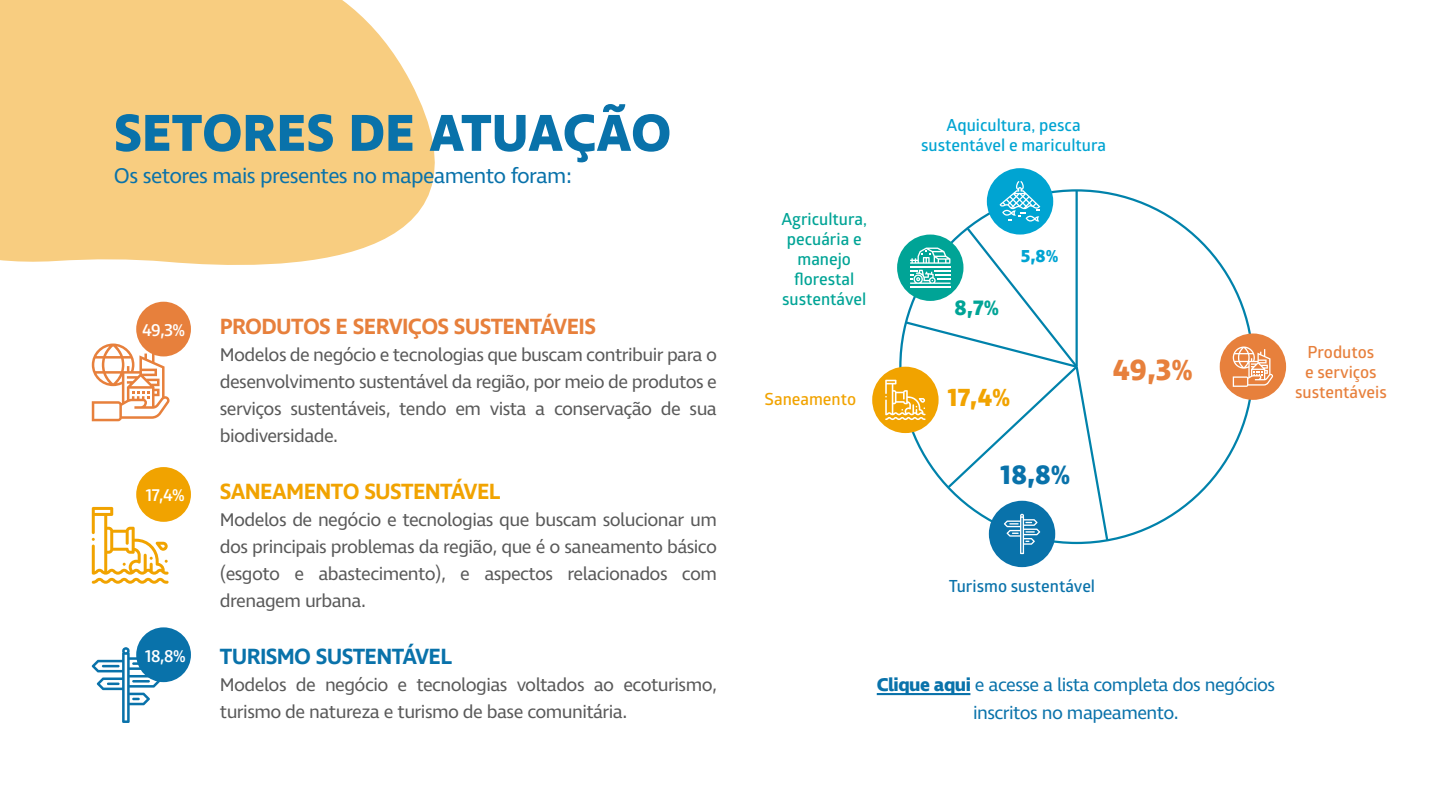
<style>
.page{position:relative;width:1440px;height:810px;background:#fff}
.page>*{position:absolute;margin:0;border:0;box-sizing:border-box;transform-origin:0 0}
.t1{font:700 53.03px "Ingra";color:#0972aa}
.t2{font:700 29.78px "Ingra";color:#e7803c}
.t3{font:700 27.15px "Ingra";color:#0972aa}
.t4{font:700 25.35px "Ingra";color:#f1a300}
.t5{font:600 22.5px "Ingra";letter-spacing:-.03em;color:#e7803c}
.t6{font:600 22.5px "Ingra";letter-spacing:-.03em;color:#f1a300}
.t7{font:600 22.5px "Ingra";letter-spacing:-.03em;color:#0972aa}
.t8{font:21.75px "Ingra";letter-spacing:-.03em;color:#0972aa}
.t9{font:700 21.3px "Ingra";color:#00a496}
.t10{font:18.75px/27px "Ingra";letter-spacing:-.03em;color:#595959;text-align:justify}
.t11{font:18.75px/28.5px "Ingra";letter-spacing:-.03em;color:#0972aa;text-align:center}
.t12{font:700 17.7px "Ingra";color:#00a4d2}
.t13{font:500 17.4px "Ingra";color:#fff}
.t14{font:600 16.73px/20.1px "Glober";color:#00a496;text-align:center}
.t15{font:600 16.73px/20.1px "Glober";color:#00a4d2;text-align:center}
.t16{font:600 16.73px/20.1px "Glober";color:#e7803c;text-align:center}
.t17{font:600 16.73px "Glober";color:#0972aa}
.t18{font:600 16.73px "Glober";color:#f1a300}
.s1{font-weight:700}
</style>
<div class="page">
<svg style="left:0;top:0;width:435px;height:265px;background:#f8d18a"></svg>
<hr style="left:877px;top:693px;width:93px;height:2px;background:#0972aa">
<div style="left:1220px;top:333px;width:66px;height:67px;background:#e7803c;border-radius:50%"></div>
<div style="left:989px;top:501px;width:66px;height:66px;background:#0972aa;border-radius:50%"></div>
<div style="left:872px;top:367px;width:67px;height:66px;background:#f1a300;border-radius:50%"></div>
<div style="left:987px;top:168px;width:66px;height:67px;background:#00a4d2;border-radius:50%"></div>
<svg style="left:1233px;top:347px;width:40px;height:40px"></svg>
<svg style="left:885px;top:181px;width:225px;height:373px"></svg>
<div style="left:136px;top:302px;width:55px;height:54px;background:#e7803c;border-radius:50%"></div>
<div style="left:136px;top:467px;width:55px;height:55px;background:#f1a300;border-radius:50%"></div>
<div style="left:136px;top:627px;width:55px;height:55px;background:#0972aa;border-radius:50%"></div>
<svg style="left:92px;top:344px;width:78px;height:77px"></svg>
<svg style="left:92px;top:507px;width:77px;height:77px"></svg>
<svg style="left:92px;top:647px;width:68px;height:76px"></svg>
<h1 class="t1" style="left:114px;top:99px;width:559px">SETORES DE ATUAÇÃO</h1>
<p class="t8" style="left:114px;top:162px;width:459px">Os setores mais presentes no mapeamento foram:</p>
<p class="t13" style="left:142px;top:319px;width:45px">49,3%</p>
<p class="t13" style="left:146px;top:484px;width:40px">17,4%</p>
<p class="t13" style="left:145px;top:645px;width:42px">18,8%</p>
<p class="t5" style="left:220px;top:313px;width:378px">PRODUTOS E SERVIÇOS SUSTENTÁVEIS</p>
<p class="t10" style="left:220px;top:343px;width:499px">Modelos de negócio e tecnologias que buscam contribuir para o desenvolvimento sustentável da região, por meio de produtos e serviços sustentáveis, tendo em vista a conservação de sua biodiversidade.</p>
<p class="t6" style="left:220px;top:477px;width:282px">SANEAMENTO SUSTENTÁVEL</p>
<p class="t10" style="left:220px;top:507px;width:499px">Modelos de negócio e tecnologias que buscam solucionar um dos principais problemas da região, que é o saneamento básico (esgoto e abastecimento), e aspectos relacionados com drenagem urbana.</p>
<p class="t7" style="left:220px;top:642px;width:234px">TURISMO SUSTENTÁVEL</p>
<p class="t10" style="left:220px;top:672px;width:499px">Modelos de negócio e tecnologias voltados ao ecoturismo, turismo de natureza e turismo de base comunitária.</p>
<p class="t15" style="left:921px;top:114px;width:187px">Aquicultura, pesca sustentável e maricultura</p>
<p class="t14" style="left:781px;top:208px;width:87px">Agricultura, pecuária e manejo florestal sustentável</p>
<p class="t9" style="left:954px;top:294px;width:46px">8,7%</p>
<p class="t12" style="left:1021px;top:245px;width:39px">5,8%</p>
<p class="t18" style="left:765px;top:387px;width:93px">Saneamento</p>
<h3 class="t4" style="left:948px;top:381px;width:64px">17,4%</h3>
<h3 class="t3" style="left:1000px;top:457px;width:71px">18,8%</h3>
<h2 class="t2" style="left:1112px;top:351px;width:82px">49,3%</h2>
<p class="t16" style="left:1295px;top:341px;width:93px">Produtos<br>e serviços sustentáveis</p>
<p class="t17" style="left:949px;top:574px;width:148px">Turismo sustentável</p>
<p class="t11" style="left:877px;top:671px;width:400px"><span class="s1">Clique aqui</span> e acesse a lista completa dos negócios inscritos no mapeamento.</p>
</div>
